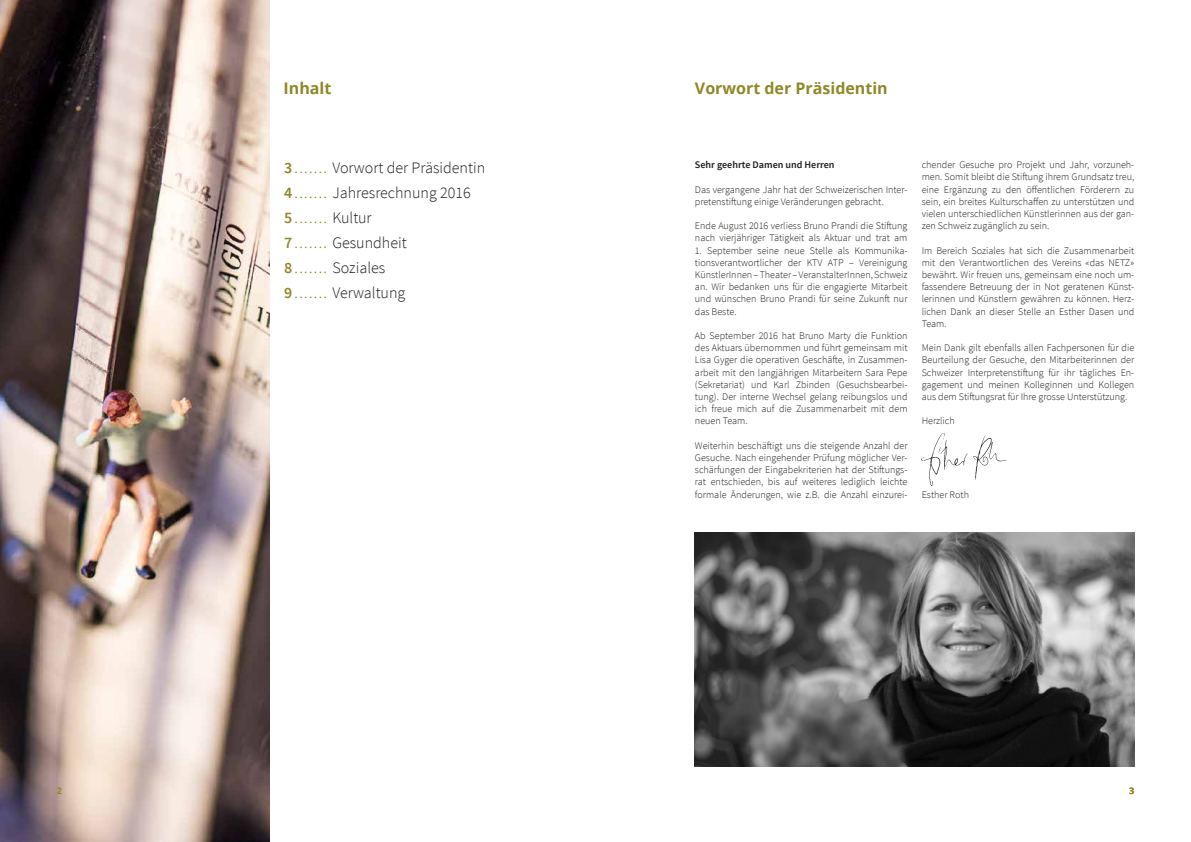
<style>
.page{position:relative;width:1191px;height:842px;background:#fff}
.page>*{position:absolute;margin:0;border:0;box-sizing:border-box;transform-origin:0 0}
.t1{font:300 16px/25px "Source Sans Pro";color:#1d1d1b}
.t2{font:700 16px "Open Sans";color:#8f8828}
.t3{font:300 10.1px/12.2px "Source Sans Pro";color:#1d1d1b;text-align:justify}
.t4{font:600 10.1px "Source Sans Pro";color:#1d1d1b}
.t5{font:600 10.1px "Source Sans Pro";color:#8f8828}
.t6{font:700 9px "Open Sans";color:#8f8828}
.s1{font-weight:600;color:#8f8828}
.s2{font-weight:600;font-size:10.1px;color:#8f8828}
.s3{font-size:16px}
.s4{font-weight:300;font-size:16px;color:#1d1d1b}
</style>
<div class="page">
<img style="left:695px;top:532px;width:439px;height:234px">
<img style="left:0;top:0;width:269px;height:842px">
<img style="left:921px;top:434px;width:85px;height:52px">
<h1 class="t2" style="left:283px;top:77px;width:49px">Inhalt</h1>
<h1 class="t2" style="left:695px;top:77px;width:194px">Vorwort der Präsidentin</h1>
<h1 class="t1" style="left:284px;top:156px;width:203px"><span class="s1">3</span> <span class="s2">. . . . . . .</span> Vorwort der Präsidentin<br><span class="s1">4</span> <span class="s2">. . . . . . .</span> Jahresrechnung 2016</h1>
<p class="t5" style="left:284px;top:214px;width:89px"><span class="s3">5</span> . . . . . . . <span class="s4">Kultur</span></p>
<h1 class="t1" style="left:284px;top:231px;width:124px"><span class="s1">7</span> <span class="s2">. . . . . . .</span> Gesundheit<br><span class="s1">8</span> <span class="s2">. . . . . . .</span> Soziales<br><span class="s1">9</span> <span class="s2">. . . . . . .</span> Verwaltung</h1>
<p class="t4" style="left:695px;top:158px;width:141px">Sehr geehrte Damen und Herren</p>
<p class="t3" style="left:695px;top:183px;width:214px">Das vergangene Jahr hat der Schweizerischen Inter&shy;pretenstiftung einige Veränderungen gebracht.</p>
<p class="t3" style="left:695px;top:220px;width:214px">Ende August 2016 verliess Bruno Prandi die Stiftung nach vierjähriger Tätigkeit als Aktuar und trat am</p>
<p class="t3" style="left:695px;top:244px;width:214px">1. September seine neue Stelle als Kommunika&shy;tionsverantwortlicher der KTV ATP – Vereinigung KünstlerInnen – Theater – VeranstalterInnen, Schweiz an. Wir bedanken uns für die engagierte Mitarbeit und wünschen Bruno Prandi für seine Zukunft nur das Beste.</p>
<p class="t3" style="left:695px;top:330px;width:214px">Ab September 2016 hat Bruno Marty die Funktion des Aktuars übernommen und führt gemeinsam mit Lisa Gyger die operativen Geschäfte, in Zusammen&shy;arbeit mit den langjährigen Mitarbeitern Sara Pepe (Sekretariat) und Karl Zbinden (Gesuchsbearbei&shy;tung). Der interne Wechsel gelang reibungslos und ich freue mich auf die Zusammenarbeit mit dem neuen Team.</p>
<p class="t3" style="left:695px;top:439px;width:214px">Weiterhin beschäftigt uns die steigende Anzahl der Gesuche. Nach eingehender Prüfung möglicher Ver&shy;schärfungen der Eingabekriterien hat der Stiftungs&shy;rat entschieden, bis auf weiteres lediglich leichte formale Änderungen, wie z.B. die Anzahl einzurei-</p>
<p class="t3" style="left:921px;top:159px;width:214px">chender Gesuche pro Projekt und Jahr, vorzuneh&shy;men. Somit bleibt die Stiftung ihrem Grundsatz treu, eine Ergänzung zu den öffentlichen Förderern zu sein, ein breites Kulturschaffen zu unterstützen und vielen unterschiedlichen Künstlerinnen aus der gan&shy;zen Schweiz zugänglich zu sein.</p>
<p class="t3" style="left:921px;top:244px;width:214px">Im Bereich Soziales hat sich die Zusammenarbeit mit den Verantwortlichen des Vereins «das NETZ» bewährt. Wir freuen uns, gemeinsam eine noch um&shy;fassendere Betreuung der in Not geratenen Künst&shy;lerinnen und Künstlern gewähren zu können. Herz&shy;lichen Dank an dieser Stelle an Esther Dasen und Team.</p>
<p class="t3" style="left:921px;top:342px;width:214px">Mein Dank gilt ebenfalls allen Fachpersonen für die Beurteilung der Gesuche, den Mitarbeiterinnen der Schweizer Interpretenstiftung für ihr tägliches En&shy;gagement und meinen Kolleginnen und Kollegen aus dem Stiftungsrat für Ihre grosse Unterstützung.</p>
<p class="t3" style="left:921px;top:415px;width:35px">Herzlich</p>
<p class="t3" style="left:921px;top:488px;width:49px">Esther Roth</p>
<p class="t6" style="left:57px;top:784px;width:7px">2</p>
<p class="t6" style="left:1129px;top:784px;width:7px">3</p>
</div>
